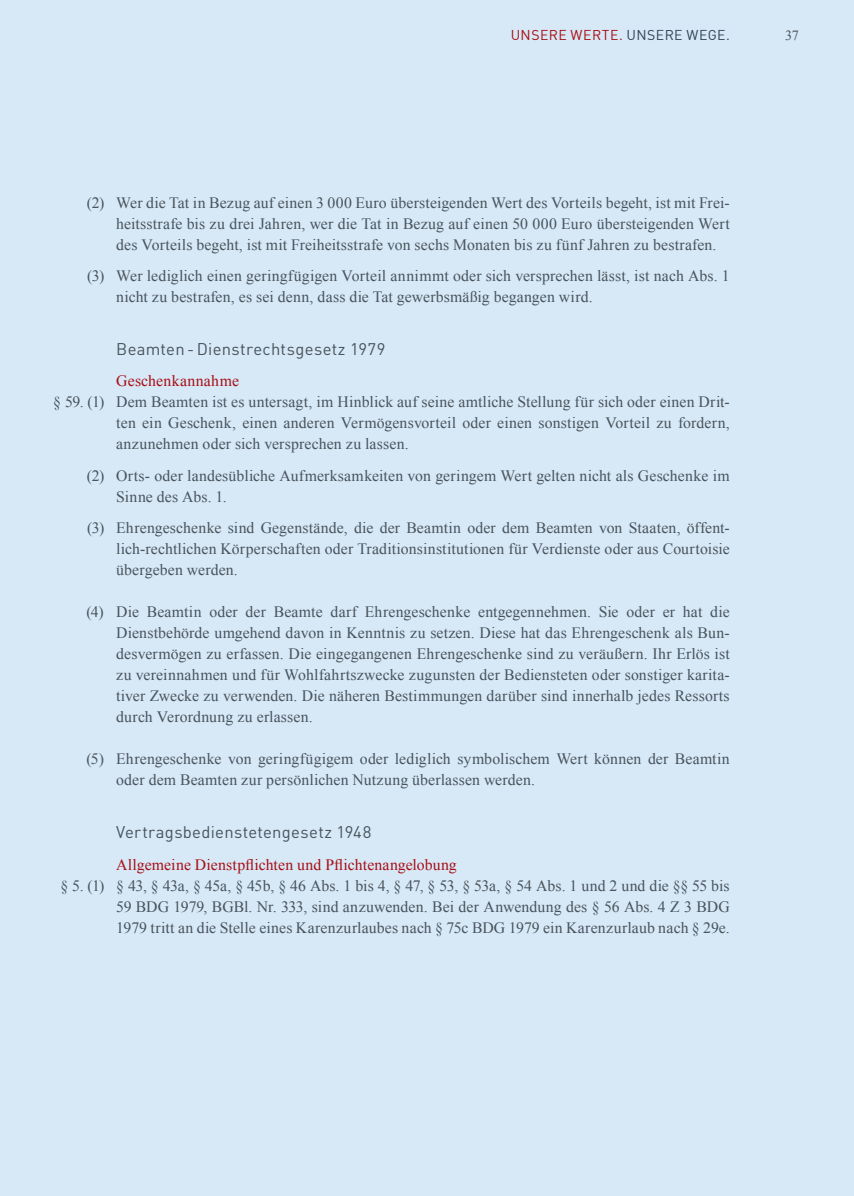
<style>
.page{position:relative;width:854px;height:1196px;background:#fff}
.page>*{position:absolute;margin:0;border:0;box-sizing:border-box;transform-origin:0 0}
.t1{font:16.62px "DIN";letter-spacing:.02em;color:#49545b}
.t2{font:15.75px/21px "Times New Roman";letter-spacing:.01em;color:#49545b;text-align:justify}
.t3{font:15.75px "Times New Roman";letter-spacing:.01em;color:#a70e13}
.t4{font:14px "DIN";letter-spacing:.03em;color:#a70e13}
.t5{font:14px "Times New Roman";color:#49545b}
.s1{color:#2d4555}
</style>
<div class="page">
<div style="left:0;top:0;width:853px;height:1196px;background:#d7e8f7"></div>
<p class="t4" style="left:510px;top:26px;width:220px">Unsere werte. <span class="s1">Unsere Wege.</span></p>
<p class="t5" style="left:784px;top:26px;width:15px">37</p>
<p class="t2" style="left:116px;top:192px;width:615px;text-indent:-29px">(2) Wer die Tat in Bezug auf einen 3 000 Euro übersteigenden Wert des Vorteils begeht, ist mit Frei&shy;heitsstrafe bis zu drei Jahren, wer die Tat in Bezug auf einen 50 000 Euro übersteigenden Wert des Vorteils begeht, ist mit Freiheitsstrafe von sechs Monaten bis zu fünf Jahren zu bestrafen.</p>
<p class="t2" style="left:116px;top:265px;width:615px;text-indent:-29px">(3) Wer lediglich einen geringfügigen Vorteil annimmt oder sich versprechen lässt, ist nach Abs. 1 nicht zu bestrafen, es sei denn, dass die Tat gewerbsmäßig begangen wird.</p>
<p class="t1" style="left:116px;top:338px;width:270px">Beamten -Dienstrechtsgesetz 1979</p>
<p class="t3" style="left:116px;top:370px;width:124px">Geschenkannahme</p>
<p class="t2" style="left:116px;top:391px;width:615px;text-indent:-63px">§ 59. (1) Dem Beamten ist es untersagt, im Hinblick auf seine amtliche Stellung für sich oder einen Drit&shy;ten ein Geschenk, einen anderen Vermögensvorteil oder einen sonstigen Vorteil zu fordern, anzunehmen oder sich versprechen zu lassen.</p>
<p class="t2" style="left:116px;top:465px;width:614px;text-indent:-29px">(2) Orts- oder landesübliche Aufmerksamkeiten von geringem Wert gelten nicht als Geschenke im<br>Sinne des Abs. 1.</p>
<p class="t2" style="left:116px;top:517px;width:615px;text-indent:-29px">(3) Ehrengeschenke sind Gegenstände, die der Beamtin oder dem Beamten von Staaten, öffent&shy;lich-rechtlichen Körperschaften oder Traditionsinstitutionen für Verdienste oder aus Courtoisie übergeben werden.</p>
<p class="t2" style="left:116px;top:601px;width:615px;text-indent:-30px">(4) Die Beamtin oder der Beamte darf Ehrengeschenke entgegennehmen. Sie oder er hat die Dienstbehörde umgehend davon in Kenntnis zu setzen. Diese hat das Ehrengeschenk als Bun&shy;desvermögen zu erfassen. Die eingegangenen Ehrengeschenke sind zu veräußern. Ihr Erlös ist zu vereinnahmen und für Wohlfahrtszwecke zugunsten der Bediensteten oder sonstiger karita&shy;tiver Zwecke zu verwenden. Die näheren Bestimmungen darüber sind innerhalb jedes Ressorts durch Verordnung zu erlassen.</p>
<p class="t2" style="left:116px;top:748px;width:615px;text-indent:-30px">(5) Ehrengeschenke von geringfügigem oder lediglich symbolischem Wert können der Beamtin oder dem Beamten zur persönlichen Nutzung überlassen werden.</p>
<p class="t1" style="left:116px;top:821px;width:257px">Vertragsbedienstetengesetz 1948</p>
<p class="t3" style="left:116px;top:853px;width:342px">Allgemeine Dienstpflichten und Pflichtenangelobung</p>
<p class="t2" style="left:116px;top:874px;width:615px;text-indent:-56px">§ 5. (1) § 43, § 43a, § 45a, § 45b, § 46 Abs. 1 bis 4, § 47, § 53, § 53a, § 54 Abs. 1 und 2 und die §§ 55 bis 59 BDG 1979, BGBl. Nr. 333, sind anzuwenden. Bei der Anwendung des § 56 Abs. 4 Z 3 BDG 1979 tritt an die Stelle eines Karenzurlaubes nach § 75c BDG 1979 ein Karenzurlaub nach § 29e.</p>
</div>
